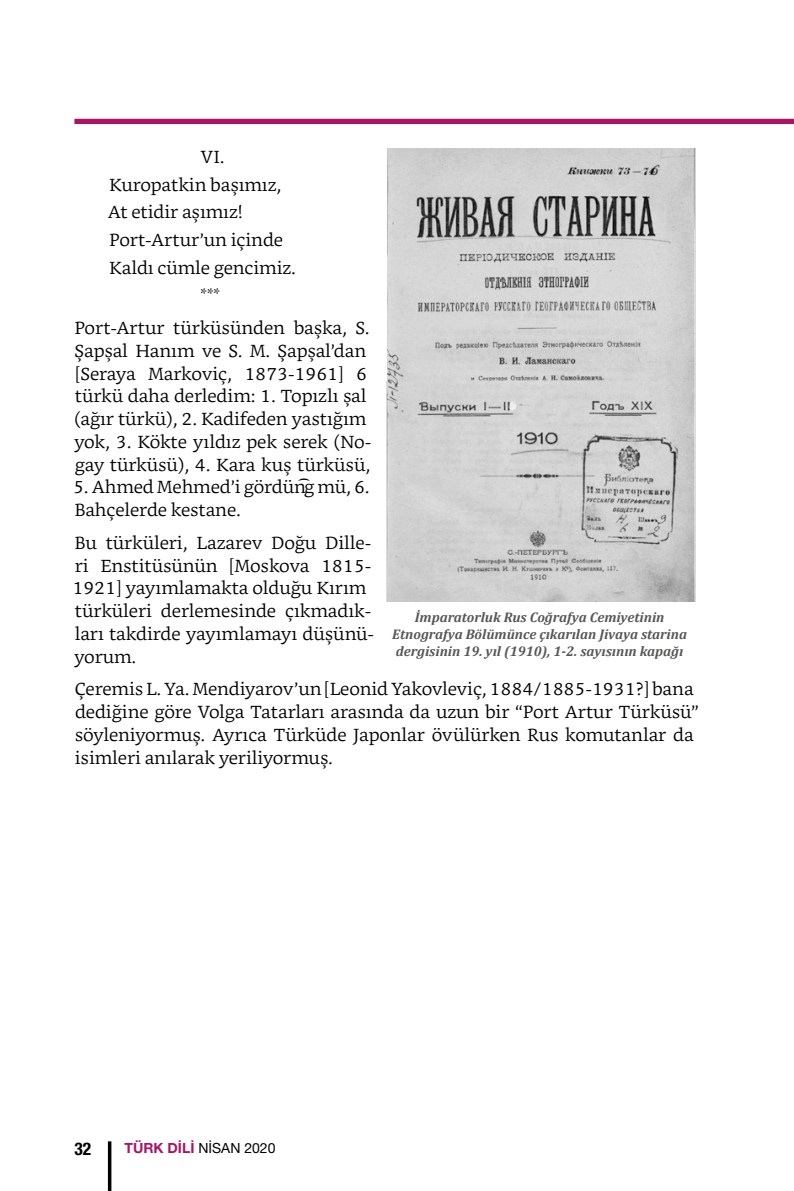
<style>
.page{position:relative;width:794px;height:1191px;background:#fff}
.page>*{position:absolute;margin:0;border:0;box-sizing:border-box;transform-origin:0 0}
.t1{font:300 17.5px/22.8px "Bookerly";color:#000}
.t2{font:700 condensed 17.5px "Helvetica Neue LT Pro";color:#000}
.t3{font:italic 700 14px/16.8px "Cambria";color:#575756;text-align:center}
.t4{font:14px "Helvetica Neue LT Pro";color:#000}
.s1{font-weight:700;color:#ab1464}
</style>
<div class="page">
<div style="left:74px;top:119px;width:720px;height:5px;background:#ab1464"></div>
<hr style="left:108px;top:1141px;width:3px;height:50px;background:#000">
<img style="left:386px;top:149px;width:310px;height:452px">
<p class="t1" style="left:200px;top:145px;width:26px">VI.</p>
<p class="t1" style="left:109px;top:173px;width:174px">Kuropatkin başımız,</p>
<p class="t1" style="left:108px;top:201px;width:136px">At etidir aşımız!</p>
<p class="t1" style="left:109px;top:229px;width:175px">Port-Artur’un içinde</p>
<p class="t1" style="left:109px;top:256px;width:188px">Kaldı cümle gencimiz.</p>
<p class="t1" style="left:200px;top:284px;width:21px">***</p>
<p class="t1" style="left:74px;top:317px;width:299px">Port-Artur türküsünden başka, S.<br>Şapşal Hanım ve S. M. Şapşal’dan [Seraya Markoviç, 1873-1961] 6 türkü daha derledim: 1. Topızlı şal (ağır türkü), 2. Kadifeden yastığım yok, 3. Kökte yıldız pek serek (No&shy;gay türküsü), 4. Kara kuş türküsü,</p>
<p class="t1" style="left:73px;top:476px;width:298px">5. Ahmed Mehmed’i gördün<sup>͡</sup>g mü, 6.<br>Bahçelerde kestane.</p>
<p class="t1" style="left:72px;top:531px;width:303px">Bu türküleri, Lazarev Doğu Dille&shy;ri Enstitüsünün [Moskova 1815-<br>1921] yayımlamakta olduğu Kırım türküleri derlemesinde çıkmadık&shy;ları takdirde yayımlamayı düşünü&shy;yorum.</p>
<p class="t1" style="left:75px;top:678px;width:625px">Çeremis L. Ya. Mendiyarov’un [Leonid Yakovleviç, 1884/1885-1931?] bana dediğine göre Volga Tatarları arasında da uzun bir “Port Artur Türküsü” söyleniyormuş. Ayrıca Türküde Japonlar övülürken Rus komutanlar da isimleri anılarak yeriliyormuş.</p>
<p class="t3" style="left:392px;top:609px;width:296px">İmparatorluk Rus Coğrafya Cemiyetinin<br>Etnografya Bölümünce çıkarılan Jivaya starina dergisinin 19. yıl (1910), 1-2. sayısının kapağı</p>
<p class="t2" style="left:74px;top:1138px;width:18px">32</p>
<p class="t4" style="left:125px;top:1139px;width:152px"><span class="s1">TÜRK DİLİ</span> NİSAN 2020</p>
</div>
